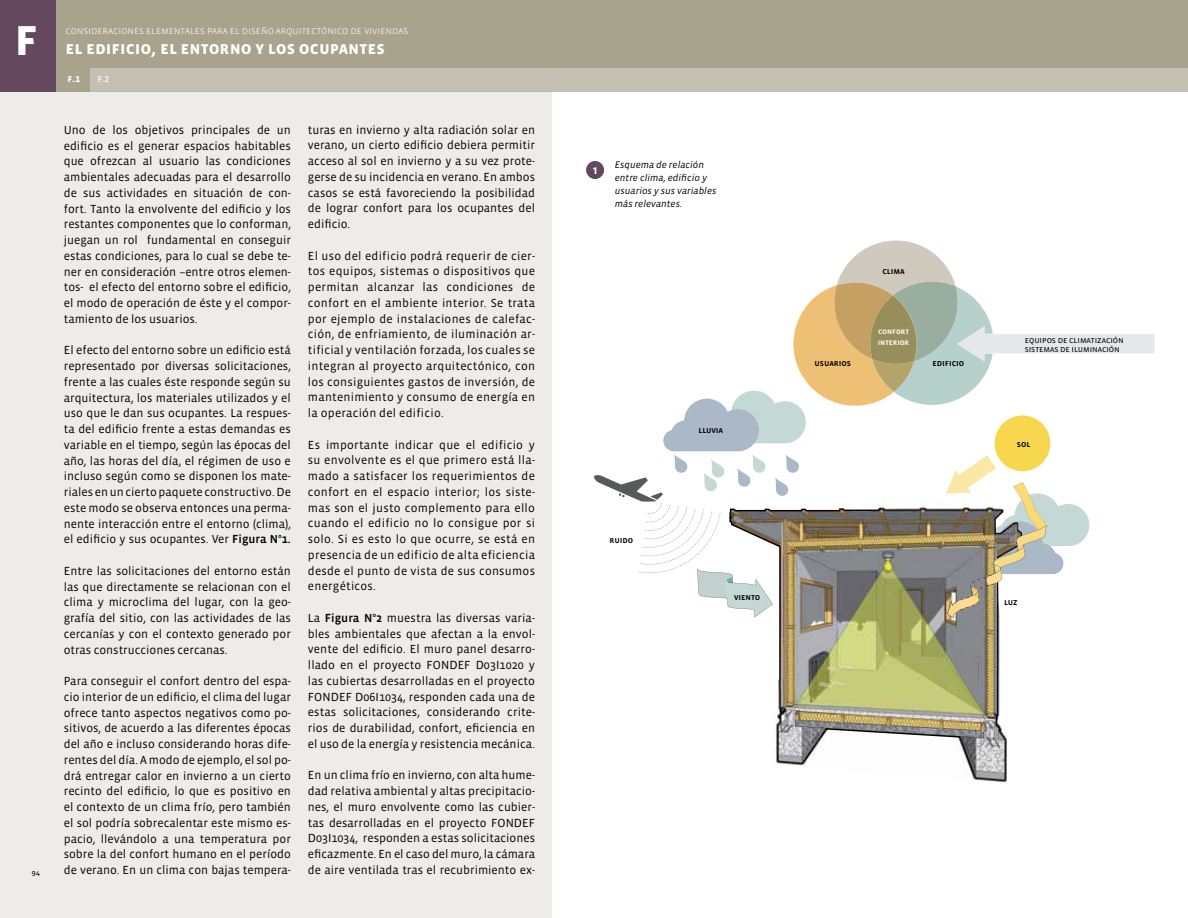
<style>
.page{position:relative;width:1188px;height:918px;background:#fff}
.page>*{position:absolute;margin:0;border:0;box-sizing:border-box;transform-origin:0 0}
.t1{font:700 41.85px "Whitney";color:#fff}
.t2{font:18px "Vista Sans SC Bold";color:#fff}
.t3{font:12px/15.8px "Vista Sans";color:#000;text-align:justify}
.t4{font:10.5px "Vista Sans SC Light";color:#fff}
.t5{font:10.5px "Vista Sans SC Bold";color:#fff}
.t6{font:10.5px "Vista Sans SC Reg";color:#fff}
.t7{font:italic 9.75px/12.8px "Vista Sans";color:#000}
.t8{font:700 9.75px "Whitney";color:#fff}
.t9{font:9px/9px "Vista Sans SC Book";letter-spacing:-.01em;color:#000}
.t10{font:9px "Vista Sans SC Med";letter-spacing:-.01em;color:#000}
.t11{font:8.25px/10.5px "Vista Sans SC Med";letter-spacing:-.01em;color:#fff}
.s1{font-family:"Vista Sans Med"}
</style>
<div class="page">
<div style="left:0;top:0;width:1188px;height:68px;background:#a8a38c"></div>
<div style="left:0;top:68px;width:1188px;height:24px;background:#c5c1b2"></div>
<div style="left:0;top:92px;width:552px;height:826px;background:#edece8"></div>
<div style="left:0;top:0;width:56px;height:92px;background:#63485e"></div>
<div style="left:56px;top:68px;width:34px;height:24px;background:#a8a38c"></div>
<img style="left:776px;top:738px;width:231px;height:46px">
<svg style="left:594px;top:241px;width:561px;height:497px"></svg>
<div style="left:586px;top:161px;width:18px;height:18px;background:#63485e;border-radius:50%"></div>
<h1 class="t1" style="left:16px;top:15px;width:23px">F</h1>
<p class="t9" style="left:31px;top:868px;width:10px">94</p>
<p class="t4" style="left:66px;top:25px;width:344px">consideraciones elementales para el diseño arquitectónico de viviendas</p>
<h2 class="t2" style="left:66px;top:38px;width:321px">el edificio, el entorno y los ocupantes</h2>
<p class="t5" style="left:68px;top:73px;width:14px">f.1</p>
<p class="t6" style="left:97px;top:73px;width:14px">f.2</p>
<p class="t3" style="left:64px;top:122px;width:229px">Uno de los objetivos principales de un edificio es el generar espacios habitables que ofrezcan al usuario las condiciones ambientales adecuadas para el desarrollo de sus actividades en situación de con&shy;fort. Tanto la envolvente del edificio y los restantes componentes que lo conforman, juegan un rol fundamental en conseguir estas condiciones, para lo cual se debe te&shy;ner en consideración –entre otros elemen&shy;tos- el efecto del entorno sobre el edificio, el modo de operación de éste y el compor&shy;tamiento de los usuarios.</p>
<p class="t3" style="left:64px;top:343px;width:229px">El efecto del entorno sobre un edificio está representado por diversas solicitaciones, frente a las cuales éste responde según su arquitectura, los materiales utilizados y el uso que le dan sus ocupantes. La respues&shy;ta del edificio frente a estas demandas es variable en el tiempo, según las épocas del año, las horas del día, el régimen de uso e incluso según como se disponen los mate&shy;riales en un cierto paquete constructivo. De este modo se observa entonces una perma&shy;nente interacción entre el entorno (clima), el edificio y sus ocupantes. Ver <span class="s1">Figura N°1.</span></p>
<p class="t3" style="left:64px;top:563px;width:229px">Entre las solicitaciones del entorno están las que directamente se relacionan con el clima y microclima del lugar, con la geo&shy;grafía del sitio, con las actividades de las cercanías y con el contexto generado por otras construcciones cercanas.</p>
<p class="t3" style="left:64px;top:673px;width:229px">Para conseguir el confort dentro del espa&shy;cio interior de un edificio, el clima del lugar ofrece tanto aspectos negativos como po&shy;sitivos, de acuerdo a las diferentes épocas del año e incluso considerando horas dife&shy;rentes del día. A modo de ejemplo, el sol po&shy;drá entregar calor en invierno a un cierto recinto del edificio, lo que es positivo en el contexto de un clima frío, pero también el sol podría sobrecalentar este mismo es&shy;pacio, llevándolo a una temperatura por sobre la del confort humano en el período de verano. En un clima con bajas tempera-</p>
<p class="t3" style="left:308px;top:122px;width:229px">turas en invierno y alta radiación solar en verano, un cierto edificio debiera permitir acceso al sol en invierno y a su vez prote&shy;gerse de su incidencia en verano. En ambos casos se está favoreciendo la posibilidad de lograr confort para los ocupantes del edificio.</p>
<p class="t3" style="left:308px;top:248px;width:229px">El uso del edificio podrá requerir de cier&shy;tos equipos, sistemas o dispositivos que permitan alcanzar las condiciones de confort en el ambiente interior. Se trata por ejemplo de instalaciones de calefac&shy;ción, de enfriamiento, de iluminación ar&shy;tificial y ventilación forzada, los cuales se integran al proyecto arquitectónico, con los consiguientes gastos de inversión, de mantenimiento y consumo de energía en la operación del edificio.</p>
<p class="t3" style="left:308px;top:437px;width:229px">Es importante indicar que el edificio y su envolvente es el que primero está lla&shy;mado a satisfacer los requerimientos de confort en el espacio interior; los siste&shy;mas son el justo complemento para ello cuando el edificio no lo consigue por si solo. Si es esto lo que ocurre, se está en presencia de un edificio de alta eficiencia desde el punto de vista de sus consumos energéticos.</p>
<p class="t3" style="left:308px;top:610px;width:229px">La <span class="s1">Figura N°2</span> muestra las diversas varia&shy;bles ambientales que afectan a la envol&shy;vente del edificio. El muro panel desarro&shy;llado en el proyecto FONDEF D03I1020 y las cubiertas desarrolladas en el proyecto FONDEF D06I1034, responden cada una de estas solicitaciones, considerando crite&shy;rios de durabilidad, confort, eficiencia en el uso de la energía y resistencia mecánica.</p>
<p class="t3" style="left:308px;top:768px;width:229px">En un clima frío en invierno, con alta hume&shy;dad relativa ambiental y altas precipitacio&shy;nes, el muro envolvente como las cubier&shy;tas desarrolladas en el proyecto FONDEF D03I1034, responden a estas solicitaciones eficazmente. En el caso del muro, la cámara de aire ventilada tras el recubrimiento ex-</p>
<p class="t8" style="left:593px;top:165px;width:5px">1</p>
<p class="t7" style="left:615px;top:159px;width:103px">Esquema de relación entre clima, edificio y usuarios y sus variables más relevantes.</p>
<p class="t10" style="left:610px;top:535px;width:25px">ruido</p>
<p class="t10" style="left:698px;top:425px;width:26px">lluvia</p>
<p class="t10" style="left:734px;top:593px;width:28px">viento</p>
<p class="t10" style="left:882px;top:267px;width:24px">clima</p>
<p class="t11" style="left:878px;top:326px;width:33px">confort interior</p>
<p class="t10" style="left:815px;top:359px;width:38px">usuarios</p>
<p class="t10" style="left:933px;top:359px;width:33px">edificio</p>
<p class="t9" style="left:1025px;top:336px;width:101px">equipos de climatización sistemas de iluminación</p>
<p class="t10" style="left:1017px;top:440px;width:15px">sol</p>
<p class="t10" style="left:1004px;top:597px;width:15px">luz</p>
</div>
